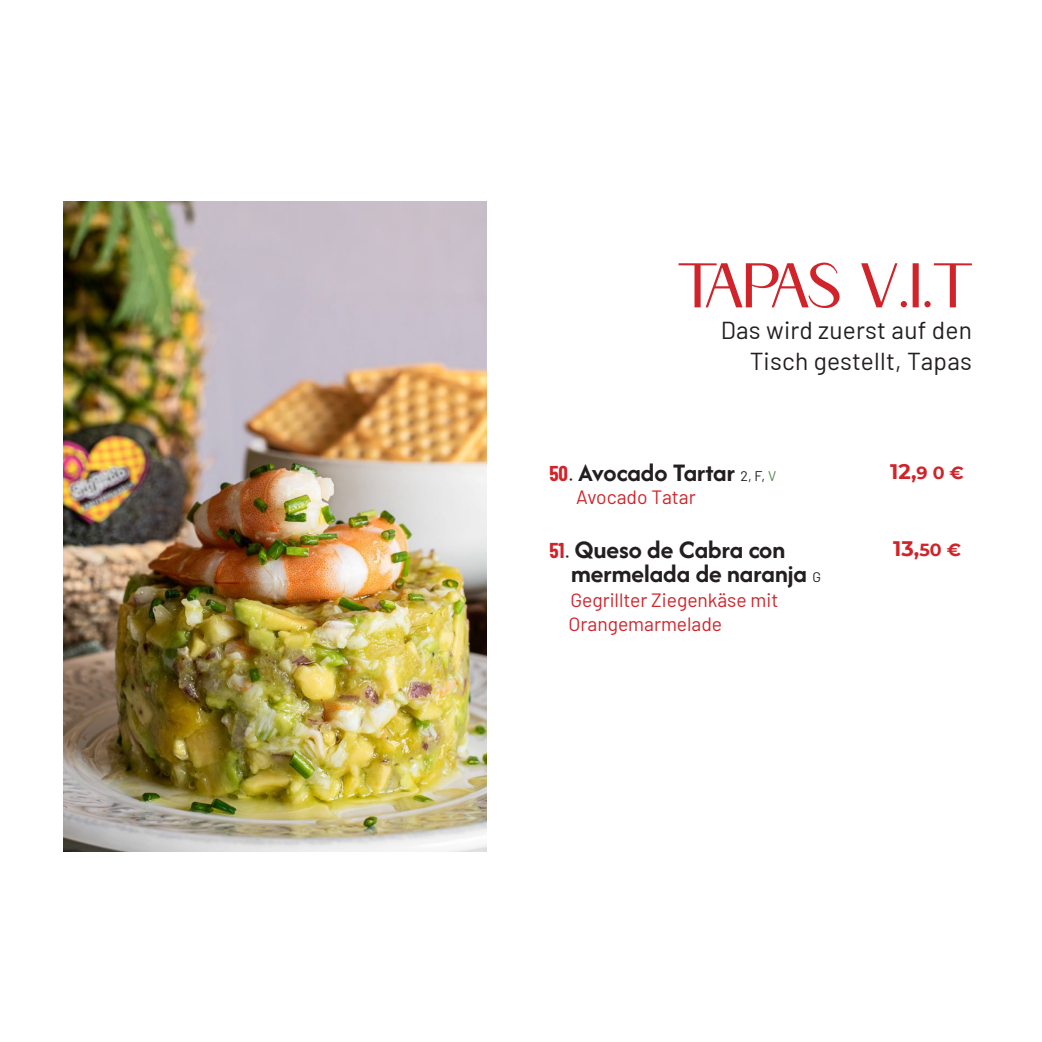
<style>
.page{position:relative;width:1042px;height:1042px;background:#fff}
.page>*{position:absolute;margin:0;border:0;box-sizing:border-box;transform-origin:0 0}
.t1{font:63px "APOLLO";letter-spacing:-.06em;color:#d1232a}
.t2{font:700 26.25px "Afacad Flux";color:#231f20}
.t3{font:24.5px "Barlow";letter-spacing:.01em;color:#231f20}
.t4{font:700 21px "Montserrat";color:#d1232a}
.t5{font:19.25px "Barlow";color:#d1232a}
.s1{font-family:"Barlow Condensed";font-size:21px;color:#d1232a}
.s2{font-family:"Barlow";font-weight:400;font-size:21px}
.s3{font-family:"Barlow";font-weight:400;font-size:14px}
.s4{font-family:"Barlow";font-weight:400;font-size:14px;color:#4a8b44}
.s5{font-size:17.5px}
</style>
<div class="page">
<img style="left:63px;top:201px;width:423px;height:650px">
<p class="t1" style="left:678px;top:245px;width:295px">TAPAS V.I.T</p>
<p class="t3" style="left:721px;top:312px;width:253px">Das wird zuerst auf den</p>
<p class="t3" style="left:750px;top:344px;width:224px">Tisch gestellt, Tapas</p>
<p class="t2" style="left:549px;top:456px;width:228px"><span class="s1">50</span><span class="s2">.</span> Avocado Tartar <span class="s3">2, F,</span> <span class="s4">V</span></p>
<p class="t5" style="left:576px;top:483px;width:121px">Avocado Tatar</p>
<p class="t2" style="left:549px;top:532px;width:237px"><span class="s1">51</span><span class="s2">.</span> Queso de Cabra con</p>
<p class="t2" style="left:571px;top:557px;width:251px">mermelada de naranja <span class="s3">G</span></p>
<p class="t5" style="left:570px;top:586px;width:210px">Gegrillter Ziegenkäse mit</p>
<p class="t5" style="left:568px;top:610px;width:155px">Orangemarmelade</p>
<p class="t4" style="left:890px;top:457px;width:75px">12,<span class="s5">9 0 €</span></p>
<p class="t4" style="left:893px;top:533px;width:69px">13,<span class="s5">50 €</span></p>
</div>
